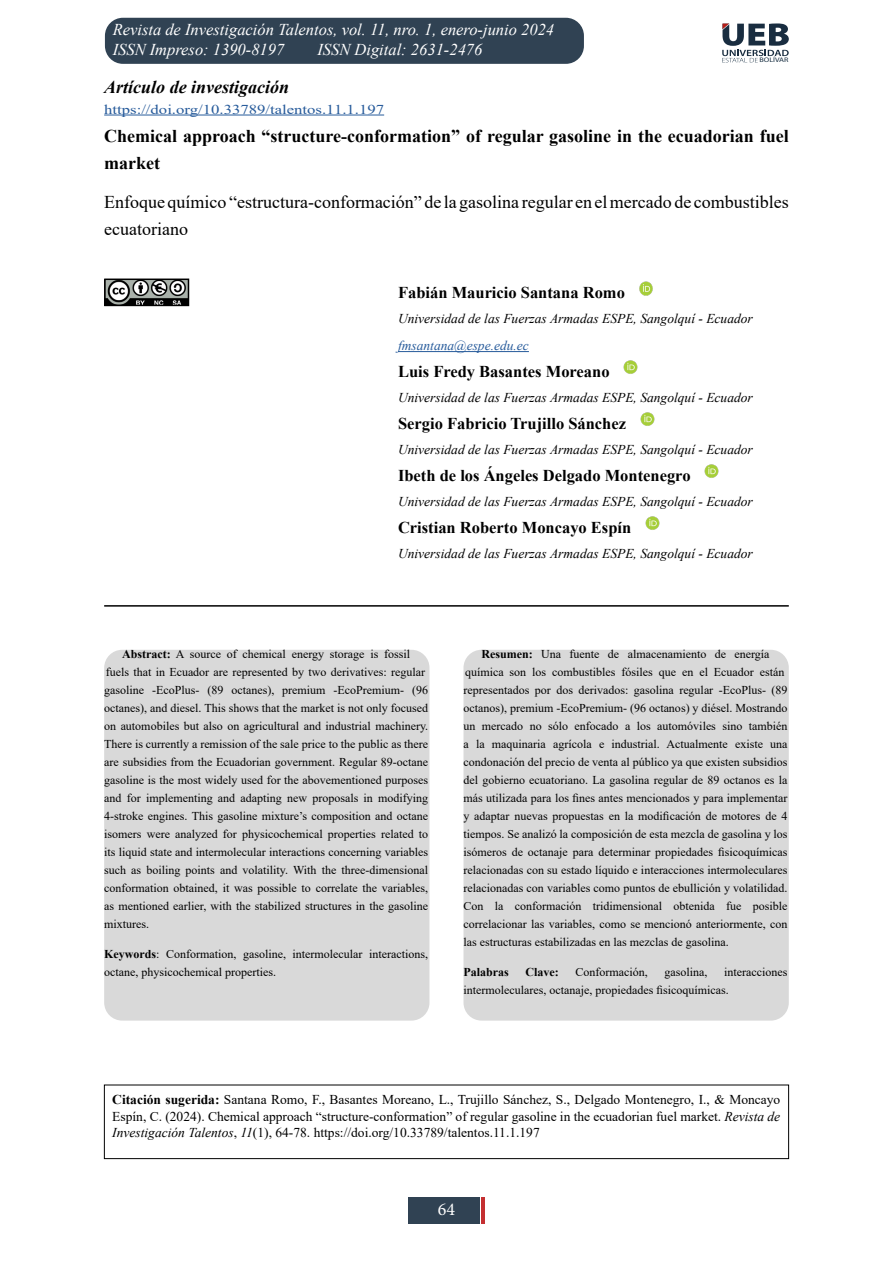
<style>
.page{position:relative;width:893px;height:1263px;background:#fff}
.page>*{position:absolute;margin:0;border:0;box-sizing:border-box;transform-origin:0 0}
.t1{font:18px/27px "Times New Roman";color:#000}
.t2{font:700 18px/27px "Times New Roman";color:#000}
.t3{font:italic 700 18px "Times New Roman";color:#000}
.t4{font:18px "Minion Pro";color:#fff}
.t5{font:700 16.5px "Times New Roman";color:#000}
.t6{font:italic 16.5px/19.8px "Times New Roman";color:#fff}
.t7{font:13.5px/16.2px "Times New Roman";color:#000;text-align:justify}
.t8{font:italic 13.5px "Times New Roman";color:#000}
.t9{font:13.5px "Times New Roman";color:#275b9b;scale:1.24 1}
.t10{font:italic 13.5px "Times New Roman";color:#275b9b}
.t11{font:12px/18px "Times New Roman";color:#000}
.t12{font:700 12px "Times New Roman";color:#000}
.t13{font:6.6px "Myriad Pro";color:#162d40;scale:1.22 1}
.s1{font-weight:700}
.s2{font-style:italic}
</style>
<div class="page">
<div style="left:105px;top:18px;width:479px;height:46px;background:#304253;border-radius:18px"></div>
<div style="left:408px;top:1197px;width:71px;height:27px;background:#304253"></div>
<svg style="left:722px;top:23px;width:67px;height:39px"></svg>
<hr style="left:481px;top:1197px;width:4px;height:27px;background:#c42f31">
<img style="left:107px;top:282px;width:79px;height:21px">
<div style="left:104px;top:279px;width:85px;height:27px;border:2px solid #000"></div>
<hr style="left:398px;top:351px;width:131px;height:1px;background:#275b9b">
<img style="left:639px;top:281px;width:14px;height:15px">
<img style="left:623px;top:360px;width:15px;height:14px">
<img style="left:640px;top:412px;width:15px;height:14px">
<img style="left:704px;top:464px;width:15px;height:14px">
<img style="left:645px;top:516px;width:15px;height:14px">
<hr style="left:104px;top:115px;width:280px;height:1px;background:#275b9b">
<div style="left:104px;top:1085px;width:685px;height:74px;border:1px solid #000"></div>
<hr style="left:104px;top:605px;width:685px;height:2px;background:#000">
<div style="left:104px;top:650px;width:325px;height:370px;background:#d9d9d9;border-radius:18px"></div>
<div style="left:463px;top:650px;width:326px;height:370px;background:#d9d9d9;border-radius:18px"></div>
<h2 class="t6" style="left:113px;top:19px;width:443px">Revista de Investigación Talentos, vol. 11, nro. 1, enero-junio 2024<br>ISSN Impreso: 1390-8197</h2>
<h2 class="t6" style="left:317px;top:39px;width:166px">ISSN Digital: 2631-2476</h2>
<h1 class="t3" style="left:104px;top:74px;width:187px">Artículo de investigación</h1>
<p class="t9" style="left:104px;top:99px;width:227px">https://doi.org/10.33789/talentos.11.1.197</p>
<p class="t13" style="left:759px;top:56px;width:25px">BOLÍVAR</p>
<h1 class="t2" style="left:104px;top:122px;width:686px">Chemical approach “structure-conformation” of regular gasoline in the ecuadorian fuel market</h1>
<h1 class="t1" style="left:104px;top:188px;width:686px">Enfoque químico “estructura-conformación” de la gasolina regular en el mercado de combustibles ecuatoriano</h1>
<h2 class="t5" style="left:398px;top:281px;width:228px">Fabián Mauricio Santana Romo</h2>
<p class="t8" style="left:398px;top:310px;width:356px">Universidad de las Fuerzas Armadas ESPE, Sangolquí - Ecuador</p>
<p class="t10" style="left:398px;top:336px;width:132px">fmsantana@espe.edu.ec</p>
<h2 class="t5" style="left:398px;top:359px;width:213px">Luis Fredy Basantes Moreano</h2>
<p class="t8" style="left:398px;top:388px;width:356px">Universidad de las Fuerzas Armadas ESPE, Sangolquí - Ecuador</p>
<h2 class="t5" style="left:398px;top:411px;width:230px">Sergio Fabricio Trujillo Sánchez</h2>
<p class="t8" style="left:398px;top:440px;width:356px">Universidad de las Fuerzas Armadas ESPE, Sangolquí - Ecuador</p>
<h2 class="t5" style="left:398px;top:463px;width:294px">Ibeth de los Ángeles Delgado Montenegro</h2>
<p class="t8" style="left:398px;top:492px;width:356px">Universidad de las Fuerzas Armadas ESPE, Sangolquí - Ecuador</p>
<h2 class="t5" style="left:398px;top:515px;width:235px">Cristian Roberto Moncayo Espín</h2>
<p class="t8" style="left:398px;top:544px;width:356px">Universidad de las Fuerzas Armadas ESPE, Sangolquí - Ecuador</p>
<p class="t11" style="left:104px;top:645px;width:326px;text-indent:18px"><span class="s1">Abstract:</span> A source of chemical energy storage is fossil fuels that in Ecuador are represented by two derivatives: regular gasoline -EcoPlus- (89 octanes), premium -EcoPremium- (96 octanes), and diesel. This shows that the market is not only focused on automobiles but also on agricultural and industrial machinery.<br>There is currently a remission of the sale price to the public as there are subsidies from the Ecuadorian government. Regular 89-octane gasoline is the most widely used for the abovementioned purposes and for implementing and adapting new proposals in modifying 4-stroke engines. This gasoline mixture’s composition and octane isomers were analyzed for physicochemical properties related to its liquid state and intermolecular interactions concerning variables such as boiling points and volatility. With the three-dimensional conformation obtained, it was possible to correlate the variables, as mentioned earlier, with the stabilized structures in the gasoline mixtures.</p>
<p class="t11" style="left:104px;top:945px;width:326px"><span class="s1">Keywords</span>: Conformation, gasoline, intermolecular interactions, octane, physicochemical properties.</p>
<p class="t11" style="left:463px;top:645px;width:326px;text-indent:18px"><span class="s1">Resumen:</span> Una fuente de almacenamiento de energía química son los combustibles fósiles que en el Ecuador están representados por dos derivados: gasolina regular -EcoPlus- (89 octanos), premium -EcoPremium- (96 octanos) y diésel. Mostrando un mercado no sólo enfocado a los automóviles sino también a la maquinaria agrícola e industrial. Actualmente existe una condonación del precio de venta al público ya que existen subsidios del gobierno ecuatoriano. La gasolina regular de 89 octanos es la más utilizada para los fines antes mencionados y para implementar y adaptar nuevas propuestas en la modificación de motores de 4 tiempos. Se analizó la composición de esta mezcla de gasolina y los isómeros de octanaje para determinar propiedades fisicoquímicas relacionadas con su estado líquido e interacciones intermoleculares relacionadas con variables como puntos de ebullición y volatilidad.<br>Con la conformación tridimensional obtenida fue posible correlacionar las variables, como se mencionó anteriormente, con las estructuras estabilizadas en las mezclas de gasolina.</p>
<p class="t12" style="left:463px;top:963px;width:47px">Palabras</p>
<p class="t12" style="left:525px;top:963px;width:35px">Clave:</p>
<p class="t11" style="left:575px;top:963px;width:74px">Conformación,</p>
<p class="t11" style="left:664px;top:963px;width:44px">gasolina,</p>
<p class="t11" style="left:463px;top:963px;width:326px;text-indent:261px">interacciones intermoleculares, octanaje, propiedades fisicoquímicas.</p>
<p class="t7" style="left:112px;top:1091px;width:669px"><span class="s1">Citación sugerida:</span> Santana Romo, F., Basantes Moreano, L., Trujillo Sánchez, S., Delgado Montenegro, I., &amp; Moncayo Espín, C. (2024). Chemical approach “structure-conformation” of regular gasoline in the ecuadorian fuel market. <span class="s2">Revista de Investigación Talentos</span>, <span class="s2">11</span>(1), 64-78. https://doi.org/10.33789/talentos.11.1.197</p>
<h1 class="t4" style="left:438px;top:1197px;width:19px">64</h1>
</div>
